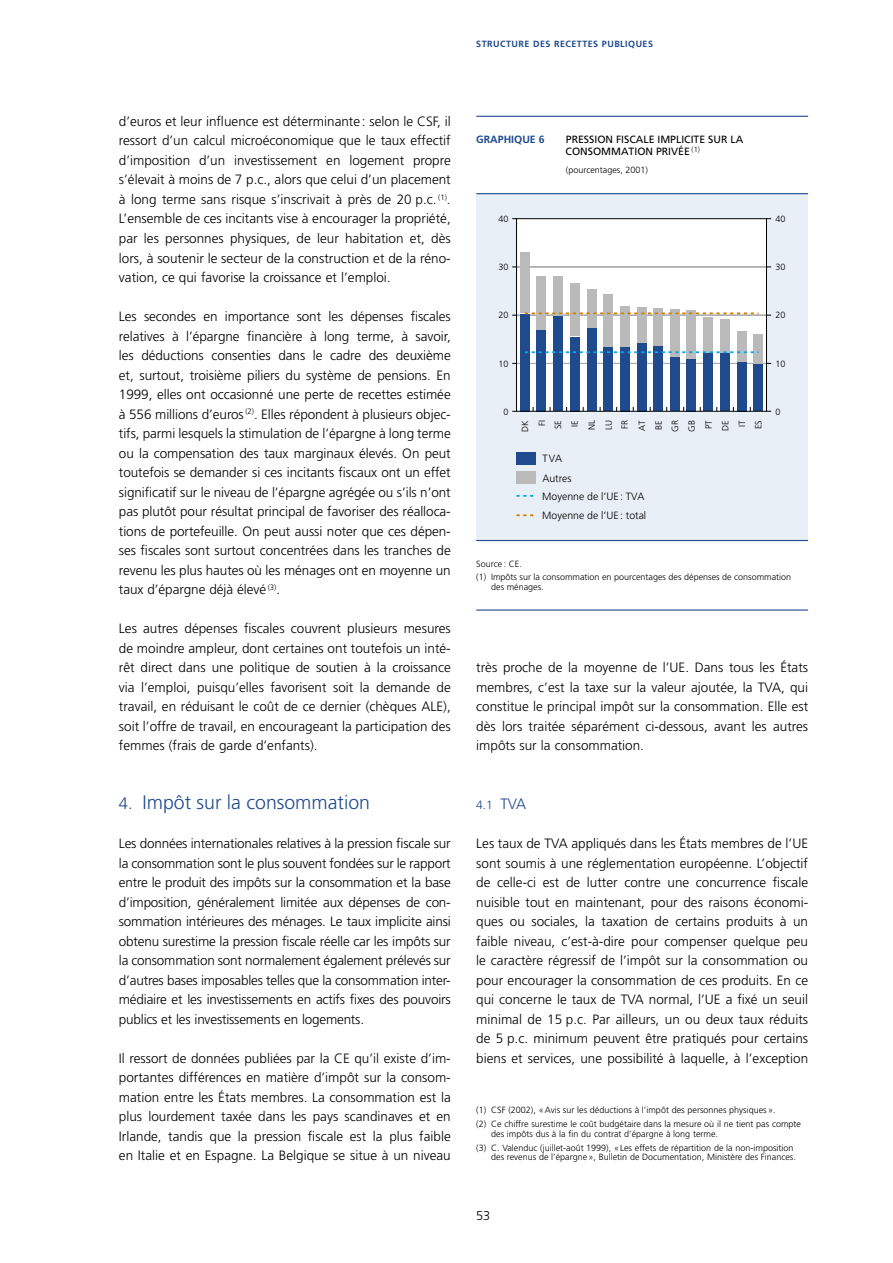
<style>
.page{position:relative;width:893px;height:1263px;background:#fff}
.page>*{position:absolute;margin:0;border:0;box-sizing:border-box;transform-origin:0 0}
.t1{font:300 19.5px "Frutiger";color:#1f4a8e}
.t2{font:300 13.5px/19.5px "Frutiger";color:#000;text-align:justify}
.t3{font:300 12.75px "Frutiger";color:#000}
.t4{font:300 12px "Frutiger";color:#1f4a8e}
.t5{font:10.5px/12px "Frutiger";color:#000}
.t6{font:300 10.5px/19.5px "Frutiger";color:#000}
.t7{font:700 10.5px "Frutiger";color:#1f4a8e}
.t8{font:300 9px/16.6px "Frutiger";color:#000}
.t9{font:700 9px "Frutiger";letter-spacing:.05em;color:#1f4a8e}
.s1{font-size:16.5px}
.s2{font-size:15px}
</style>
<div class="page">
<div style="left:476px;top:194px;width:332px;height:347px;background:#e8eff6"></div>
<div style="left:516px;top:219px;width:250px;height:192px;background:#fff"></div>
<hr style="left:516px;top:363px;width:250px;height:1px;background:#afafaf">
<hr style="left:516px;top:315px;width:250px;height:1px;background:#afafaf">
<hr style="left:516px;top:267px;width:250px;height:1px;background:#afafaf">
<div style="left:520px;top:314px;width:9px;height:97px;background:#1f4a8e"></div>
<div style="left:520px;top:253px;width:9px;height:60px;background:#bababa"></div>
<div style="left:536px;top:330px;width:10px;height:81px;background:#1f4a8e"></div>
<div style="left:536px;top:277px;width:10px;height:53px;background:#bababa"></div>
<div style="left:553px;top:317px;width:10px;height:94px;background:#1f4a8e"></div>
<div style="left:553px;top:277px;width:10px;height:39px;background:#bababa"></div>
<div style="left:570px;top:337px;width:9px;height:74px;background:#1f4a8e"></div>
<div style="left:570px;top:283px;width:9px;height:53px;background:#bababa"></div>
<div style="left:586px;top:328px;width:10px;height:83px;background:#1f4a8e"></div>
<div style="left:586px;top:290px;width:10px;height:38px;background:#bababa"></div>
<div style="left:603px;top:346px;width:10px;height:65px;background:#1f4a8e"></div>
<div style="left:603px;top:294px;width:10px;height:52px;background:#bababa"></div>
<div style="left:620px;top:347px;width:9px;height:64px;background:#1f4a8e"></div>
<div style="left:620px;top:306px;width:9px;height:41px;background:#bababa"></div>
<div style="left:636px;top:343px;width:10px;height:68px;background:#1f4a8e"></div>
<div style="left:636px;top:307px;width:10px;height:36px;background:#bababa"></div>
<div style="left:653px;top:345px;width:10px;height:66px;background:#1f4a8e"></div>
<div style="left:653px;top:308px;width:10px;height:37px;background:#bababa"></div>
<div style="left:670px;top:357px;width:9px;height:54px;background:#1f4a8e"></div>
<div style="left:670px;top:309px;width:9px;height:48px;background:#bababa"></div>
<div style="left:686px;top:359px;width:10px;height:52px;background:#1f4a8e"></div>
<div style="left:686px;top:310px;width:10px;height:49px;background:#bababa"></div>
<div style="left:703px;top:353px;width:10px;height:58px;background:#1f4a8e"></div>
<div style="left:703px;top:317px;width:10px;height:36px;background:#bababa"></div>
<div style="left:720px;top:354px;width:9px;height:57px;background:#1f4a8e"></div>
<div style="left:720px;top:319px;width:9px;height:34px;background:#bababa"></div>
<div style="left:737px;top:362px;width:9px;height:49px;background:#1f4a8e"></div>
<div style="left:737px;top:331px;width:9px;height:31px;background:#bababa"></div>
<div style="left:753px;top:364px;width:10px;height:47px;background:#1f4a8e"></div>
<div style="left:753px;top:334px;width:10px;height:30px;background:#bababa"></div>
<svg style="left:525px;top:351px;width:233px;height:2px"></svg>
<svg style="left:525px;top:312px;width:233px;height:2px"></svg>
<div style="left:516px;top:452px;width:19px;height:13px;background:#1f4a8e"></div>
<div style="left:516px;top:471px;width:19px;height:13px;background:#bababa"></div>
<svg style="left:516px;top:495px;width:18px;height:2px"></svg>
<svg style="left:516px;top:514px;width:18px;height:2px"></svg>
<div style="left:516px;top:218px;width:250px;height:194px;border:1px solid #000"></div>
<hr style="left:476px;top:116px;width:332px;height:1px;background:#1f4a8e">
<hr style="left:476px;top:193px;width:332px;height:1px;background:#1f4a8e">
<hr style="left:476px;top:610px;width:332px;height:1px;background:#1f4a8e">
<hr style="left:476px;top:540px;width:332px;height:1px;background:#1f4a8e">
<p class="t9" style="left:476px;top:40px;width:178px">STRUCTURE DES RECETTES PUBLIQUES</p>
<p class="t2" style="left:119px;top:113px;width:333px">d’euros et leur influence est déterminante : selon le CSF, il ressort d’un calcul microéconomique que le taux effectif d’imposition d’un investissement en logement propre s’élevait à moins de 7 p.c., alors que celui d’un placement à long terme sans risque s’inscrivait à près de 20 p.c. <sup>(1)</sup>.<br>L’ensemble de ces incitants vise à encourager la propriété, par les personnes physiques, de leur habitation et, dès lors, à soutenir le secteur de la construction et de la réno&shy;vation, ce qui favorise la croissance et l’emploi.</p>
<p class="t2" style="left:119px;top:308px;width:333px">Les secondes en importance sont les dépenses fiscales relatives à l’épargne financière à long terme, à savoir, les déductions consenties dans le cadre des deuxième et, surtout, troisième piliers du système de pensions. En 1999, elles ont occasionné une perte de recettes estimée à 556 millions d’euros <sup>(2)</sup>. Elles répondent à plusieurs objec&shy;tifs, parmi lesquels la stimulation de l’épargne à long terme ou la compensation des taux marginaux élevés. On peut toutefois se demander si ces incitants fiscaux ont un effet significatif sur le niveau de l’épargne agrégée ou s’ils n’ont pas plutôt pour résultat principal de favoriser des réalloca&shy;tions de portefeuille. On peut aussi noter que ces dépen&shy;ses fiscales sont surtout concentrées dans les tranches de revenu les plus hautes où les ménages ont en moyenne un taux d’épargne déjà élevé <sup>(3)</sup>.</p>
<p class="t2" style="left:119px;top:620px;width:333px">Les autres dépenses fiscales couvrent plusieurs mesures de moindre ampleur, dont certaines ont toutefois un inté&shy;rêt direct dans une politique de soutien à la croissance via l’emploi, puisqu’elles favorisent soit la demande de travail, en réduisant le coût de ce dernier (chèques ALE), soit l’offre de travail, en encourageant la participation des femmes (frais de garde d’enfants).</p>
<h1 class="t1" style="left:119px;top:794px;width:253px"><span class="s1">4.</span> Impôt sur la consommation</h1>
<p class="t2" style="left:119px;top:835px;width:333px">Les données internationales relatives à la pression fiscale sur la consommation sont le plus souvent fondées sur le rapport entre le produit des impôts sur la consommation et la base d’imposition, généralement limitée aux dépenses de con&shy;sommation intérieures des ménages. Le taux implicite ainsi obtenu surestime la pression fiscale réelle car les impôts sur la consommation sont normalement également prélevés sur d’autres bases imposables telles que la consommation inter&shy;médiaire et les investissements en actifs fixes des pouvoirs publics et les investissements en logements.</p>
<p class="t2" style="left:119px;top:1049px;width:333px">Il ressort de données publiées par la CE qu’il existe d’im&shy;portantes différences en matière d’impôt sur la consom&shy;mation entre les États membres. La consommation est la plus lourdement taxée dans les pays scandinaves et en Irlande, tandis que la pression fiscale est la plus faible en Italie et en Espagne. La Belgique se situe à un niveau</p>
<p class="t7" style="left:476px;top:135px;width:70px">GRAPHIQUE 6</p>
<p class="t5" style="left:565px;top:134px;width:179px">PRESSION FISCALE IMPLICITE SUR LA<br>CONSOMMATION PRIVÉE <sup>(1)</sup></p>
<p class="t8" style="left:566px;top:163px;width:84px">(pourcentages, 2001)</p>
<p class="t8" style="left:498px;top:211px;width:12px">40</p>
<p class="t8" style="left:775px;top:211px;width:12px">40</p>
<p class="t8" style="left:498px;top:259px;width:12px">30</p>
<p class="t8" style="left:775px;top:259px;width:12px">30</p>
<p class="t8" style="left:498px;top:307px;width:12px">20</p>
<p class="t8" style="left:775px;top:308px;width:12px">20</p>
<p class="t8" style="left:498px;top:356px;width:12px">10</p>
<p class="t8" style="left:775px;top:356px;width:12px">10</p>
<p class="t8" style="left:503px;top:404px;width:7px">0</p>
<p class="t8" style="left:517px;top:432px;width:13px;text-align:right;rotate:-90deg">DK<br>FI<br>SE<br>IE<br>NL<br>LU<br>FR</p>
<p class="t8" style="left:634px;top:432px;width:13px;text-align:center;rotate:-90deg">AT<br>BE<br>GR<br>GB<br>PT<br>DE<br>IT<br>ES</p>
<p class="t6" style="left:542px;top:450px;width:31px">TVA<br>Autres</p>
<p class="t6" style="left:542px;top:487px;width:105px">Moyenne de l’UE: TVA<br>Moyenne de l’UE: total</p>
<p class="t8" style="left:775px;top:404px;width:7px">0</p>
<p class="t8" style="left:476px;top:558px;width:316px;line-height:12.8px">Source : CE.<br>(1) Impôts sur la consommation en pourcentages des dépenses de consommation</p>
<p class="t8" style="left:491px;top:579px;width:54px">des ménages.</p>
<p class="t2" style="left:476px;top:659px;width:333px">très proche de la moyenne de l’UE. Dans tous les États membres, c’est la taxe sur la valeur ajoutée, la TVA, qui constitue le principal impôt sur la consommation. Elle est dès lors traitée séparément ci-dessous, avant les autres impôts sur la consommation.</p>
<p class="t4" style="left:476px;top:800px;width:52px">4.1 <span class="s2">TVA</span></p>
<p class="t2" style="left:476px;top:835px;width:333px">Les taux de TVA appliqués dans les États membres de l’UE sont soumis à une réglementation européenne. L’objectif de celle-ci est de lutter contre une concurrence fiscale nuisible tout en maintenant, pour des raisons économi&shy;ques ou sociales, la taxation de certains produits à un faible niveau, c’est-à-dire pour compenser quelque peu le caractère régressif de l’impôt sur la consommation ou pour encourager la consommation de ces produits. En ce qui concerne le taux de TVA normal, l’UE a fixé un seuil minimal de 15 p.c. Par ailleurs, un ou deux taux réduits de 5 p.c. minimum peuvent être pratiqués pour certains biens et services, une possibilité à laquelle, à l’exception</p>
<p class="t8" style="left:476px;top:1103px;width:326px;line-height:14px">(1) CSF (2002), « Avis sur les déductions à l’impôt des personnes physiques ».<br>(2) Ce chiffre surestime le coût budgétaire dans la mesure où il ne tient pas compte</p>
<p class="t8" style="left:476px;top:1127px;width:319px;line-height:14px;text-indent:15px">des impôts dus à la fin du contrat d’épargne à long terme.<br>(3) C. Valenduc (juillet-août 1999), « Les effets de répartition de la non-imposition</p>
<p class="t8" style="left:491px;top:1150px;width:306px">des revenus de l’épargne », Bulletin de Documentation, Ministère des Finances.</p>
<p class="t3" style="left:476px;top:1211px;width:16px">53</p>
</div>
